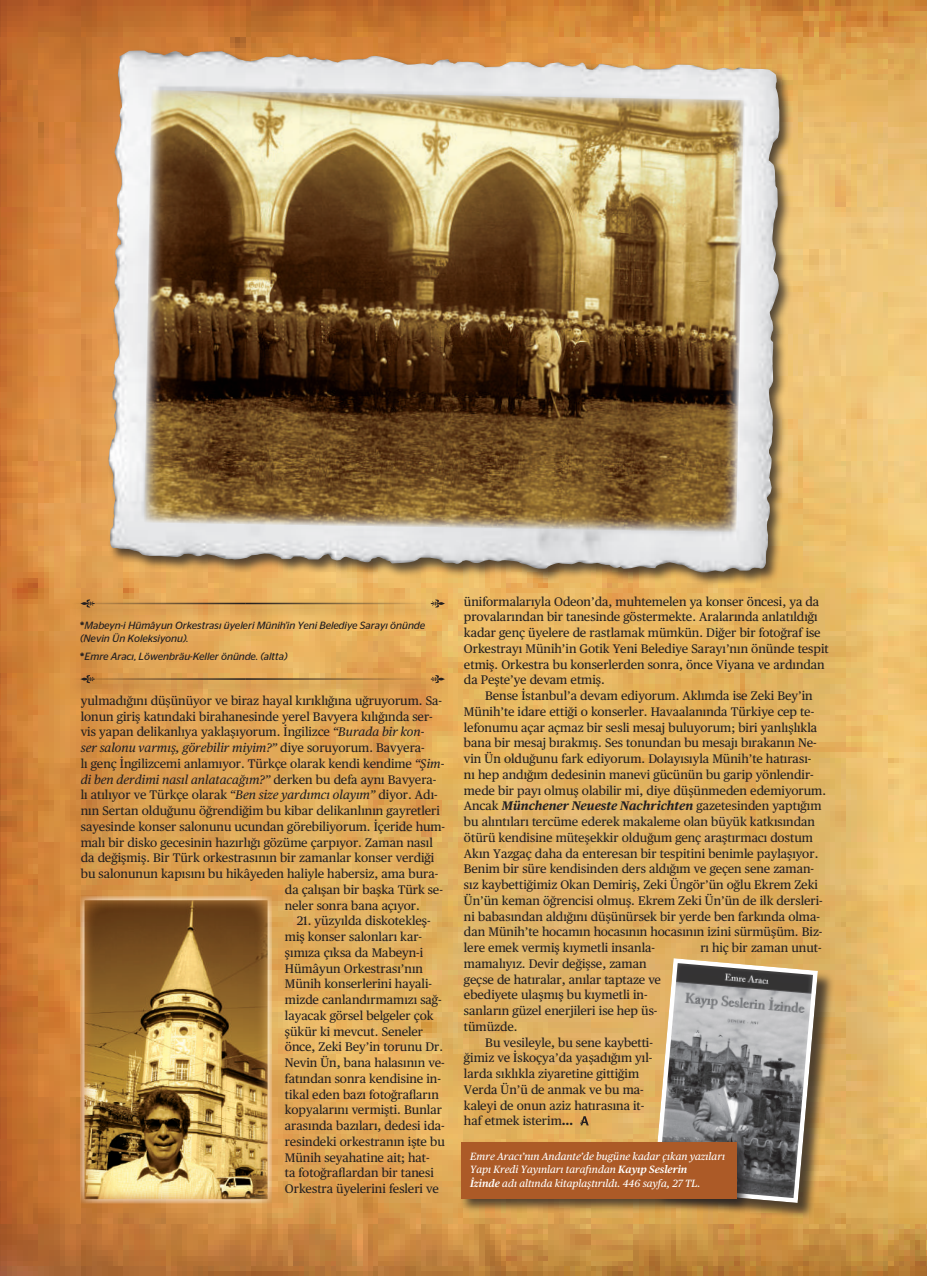
<style>
.page{position:relative;width:927px;height:1276px;background:#fff}
.page>*{position:absolute;margin:0;border:0;box-sizing:border-box;transform-origin:0 0}
.t1{font:12.45px/15.8px "DK Publico Text";color:#231f20}
.t2{font:italic 12.45px "DK Publico Text";color:#231f20}
.t3{font:italic 10.5px/13.5px "DK Publico Text";color:#fff}
.t4{font:italic 10.5px/12.6px "DK Stag Sans";letter-spacing:-.005em;color:#231f20}
.s1{font-weight:600;font-style:normal}
.s2{font-style:italic}
.s3{font-style:normal}
.s4{font-weight:700;font-style:italic}
.s5{font-weight:700}
.s6{font-weight:600}
</style>
<div class="page">
<img style="left:0;top:0;width:927px;height:1276px">
<div style="left:655px;top:959px;width:179px;height:261px;background:#231f20;opacity:.75"></div>
<svg style="left:652px;top:958px;width:169px;height:247px;background:#928b81"></svg>
<div style="left:459px;top:1140px;width:292px;height:73px;background:#231f20;opacity:.75"></div>
<div style="left:462px;top:1142px;width:275px;height:57px;background:#ac5a27"></div>
<div style="left:107px;top:48px;width:687px;height:538px;background:#231f20;opacity:.75"></div>
<img style="left:108px;top:51px;width:199px;height:509px">
<img style="left:144px;top:90px;width:600px;height:443px">
<div style="left:71px;top:600px;width:188px;height:18px;background:#231f20;opacity:.35"></div>
<hr style="left:72px;top:603px;width:174px;height:1px;background:#231f20">
<div style="left:245px;top:600px;width:195px;height:18px;background:#231f20;opacity:.35"></div>
<hr style="left:246px;top:603px;width:180px;height:1px;background:#231f20">
<div style="left:71px;top:676px;width:188px;height:18px;background:#231f20;opacity:.35"></div>
<hr style="left:72px;top:678px;width:174px;height:2px;background:#231f20">
<div style="left:245px;top:676px;width:195px;height:18px;background:#231f20;opacity:.35"></div>
<hr style="left:246px;top:678px;width:180px;height:2px;background:#231f20">
<svg style="left:80px;top:599px;width:15px;height:8px"></svg>
<svg style="left:431px;top:599px;width:14px;height:8px"></svg>
<svg style="left:80px;top:675px;width:15px;height:8px"></svg>
<svg style="left:431px;top:675px;width:14px;height:8px"></svg>
<img style="left:85px;top:900px;width:182px;height:298px">
<svg style="left:580px;top:1116px;width:9px;height:9px"></svg>
<p class="t4" style="left:80px;top:619px;width:346px"><span class="s1">*</span>Mabeyn-i Hümâyun Orkestrası üyeleri Münih’in Yeni Belediye Sarayı önünde (Nevin Ün Koleksiyonu).</p>
<p class="t4" style="left:80px;top:650px;width:209px"><span class="s1">*</span>Emre Aracı, Löwenbräu-Keller önünde. (altta)</p>
<p class="t1" style="left:81px;top:693px;width:363px">yulmadığını düşünüyor ve biraz hayal kırıklığına uğruyorum. Sa-</p>
<p class="t1" style="left:81px;top:709px;width:354px">lonun giriş katındaki birahanesinde yerel Bavyera kılığında ser-</p>
<p class="t1" style="left:81px;top:724px;width:345px">vis yapan delikanlıya yaklaşıyorum. İngilizce <span class="s2">“Burada bir kon-</span></p>
<p class="t2" style="left:81px;top:742px;width:345px">ser salonu varmış, görebilir miyim?” <span class="s3">diye soruyorum. Bavyera-</span></p>
<p class="t1" style="left:81px;top:756px;width:365px">lı genç İngilizcemi anlamıyor. Türkçe olarak kendi kendime <span class="s2">“Şim-</span></p>
<p class="t2" style="left:81px;top:773px;width:357px">di ben derdimi nasıl anlatacağım?” <span class="s3">derken bu defa aynı Bavyera-</span></p>
<p class="t1" style="left:81px;top:787px;width:358px">lı atılıyor ve Türkçe olarak <span class="s2">“Ben size yardımcı olayım”</span> diyor. Adı-</p>
<p class="t1" style="left:81px;top:803px;width:361px">nın Sertan olduğunu öğrendiğim bu kibar delikanlının gayretleri</p>
<p class="t1" style="left:81px;top:819px;width:366px">sayesinde konser salonunu ucundan görebiliyorum. İçeride hum-</p>
<p class="t1" style="left:81px;top:835px;width:354px">malı bir disko gecesinin hazırlığı gözüme çarpıyor. Zaman nasıl</p>
<p class="t1" style="left:81px;top:850px;width:355px">da değişmiş. Bir Türk orkestrasının bir zamanlar konser verdiği</p>
<p class="t1" style="left:81px;top:866px;width:359px">bu salonunun kapısını bu hikâyeden haliyle habersiz, ama bura-</p>
<p class="t1" style="left:285px;top:882px;width:160px">da çalışan bir başka Türk se-</p>
<p class="t1" style="left:285px;top:898px;width:136px">neler sonra bana açıyor.</p>
<p class="t1" style="left:285px;top:913px;width:161px;text-indent:12px">21. yüzyılda diskotekleş&shy;miş konser salonları kar&shy;şımıza çıksa da Mabeyn-i<br>Hümâyun Orkestrası’nın<br>Münih konserlerini hayali&shy;mizde canlandırmamızı sağ&shy;layacak görsel belgeler çok şükür ki mevcut. Seneler önce, Zeki Bey’in torunu Dr.<br>Nevin Ün, bana halasının ve&shy;fatından sonra kendisine in&shy;tikal eden bazı fotoğrafların kopyalarını vermişti. Bunlar arasında bazıları, dedesi ida&shy;resindeki orkestranın işte bu<br>Münih seyahatine ait; hat-<br>ta fotoğraflardan bir tanesi<br>Orkestra üyelerini fesleri ve</p>
<p class="t1" style="left:464px;top:594px;width:366px">üniformalarıyla Odeon’da, muhtemelen ya konser öncesi, ya da provalarından bir tanesinde göstermekte. Aralarında anlatıldığı kadar genç üyelere de rastlamak mümkün. Diğer bir fotoğraf ise Orkestrayı Münih’in Gotik Yeni Belediye Sarayı’nın önünde tespit etmiş. Orkestra bu konserlerden sonra, önce Viyana ve ardından da Peşte’ye devam etmiş.</p>
<p class="t1" style="left:464px;top:688px;width:364px;text-indent:21px">Bense İstanbul’a devam ediyorum. Aklımda ise Zeki Bey’in Münih’te idare ettiği o konserler. Havaalanında Türkiye cep te&shy;lefonumu açar açmaz bir sesli mesaj buluyorum; biri yanlışlıkla bana bir mesaj bırakmış. Ses tonundan bu mesajı bırakanın Ne&shy;vin Ün olduğunu fark ediyorum. Dolayısıyla Münih’te hatırası-<br>nı hep andığım dedesinin manevi gücünün bu garip yönlendir&shy;mede bir payı olmuş olabilir mi, diye düşünmeden edemiyorum.<br>Ancak <span class="s4">Münchener Neueste Nachrichten</span> gazetesinden yaptığım bu alıntıları tercüme ederek makaleme olan büyük katkısından ötürü kendisine müteşekkir olduğum genç araştırmacı dostum Akın Yazgaç daha da enteresan bir tespitini benimle paylaşıyor.<br>Benim bir süre kendisinden ders aldığım ve geçen sene zaman&shy;sız kaybettiğimiz Okan Demiriş, Zeki Üngör’ün oğlu Ekrem Zeki Ün’ün keman öğrencisi olmuş. Ekrem Zeki Ün’ün de ilk dersleri&shy;ni babasından aldığını düşünürsek bir yerde ben farkında olma&shy;dan Münih’te hocamın hocasının hocasının izini sürmüşüm. Biz&shy;lere emek vermiş kıymetli insanla-</p>
<p class="t1" style="left:700px;top:940px;width:123px">rı hiç bir zaman unut-</p>
<p class="t1" style="left:464px;top:956px;width:199px">mamalıyız. Devir değişse, zaman geçse de hatıralar, anılar taptaze ve ebediyete ulaşmış bu kıymetli in&shy;sanların güzel enerjileri ise hep üs&shy;tümüzde.</p>
<p class="t1" style="left:464px;top:1035px;width:190px;text-indent:21px">Bu vesileyle, bu sene kaybetti&shy;ğimiz ve İskoçya’da yaşadığım yıl&shy;larda sıklıkla ziyaretine gittiğim<br>Verda Ün’ü de anmak ve bu ma&shy;kaleyi de onun aziz hatırasına it&shy;haf etmek isterim<span class="s5">…</span></p>
<p class="t3" style="left:470px;top:1149px;width:256px">Emre Aracı’nın Andante’de bugüne kadar çıkan yazıları<br>Yapı Kredi Yayınları tarafından <span class="s6">Kayıp Seslerin<br>İzinde</span> adı altında kitaplaştırıldı. 446 sayfa, 27 TL.</p>
</div>
